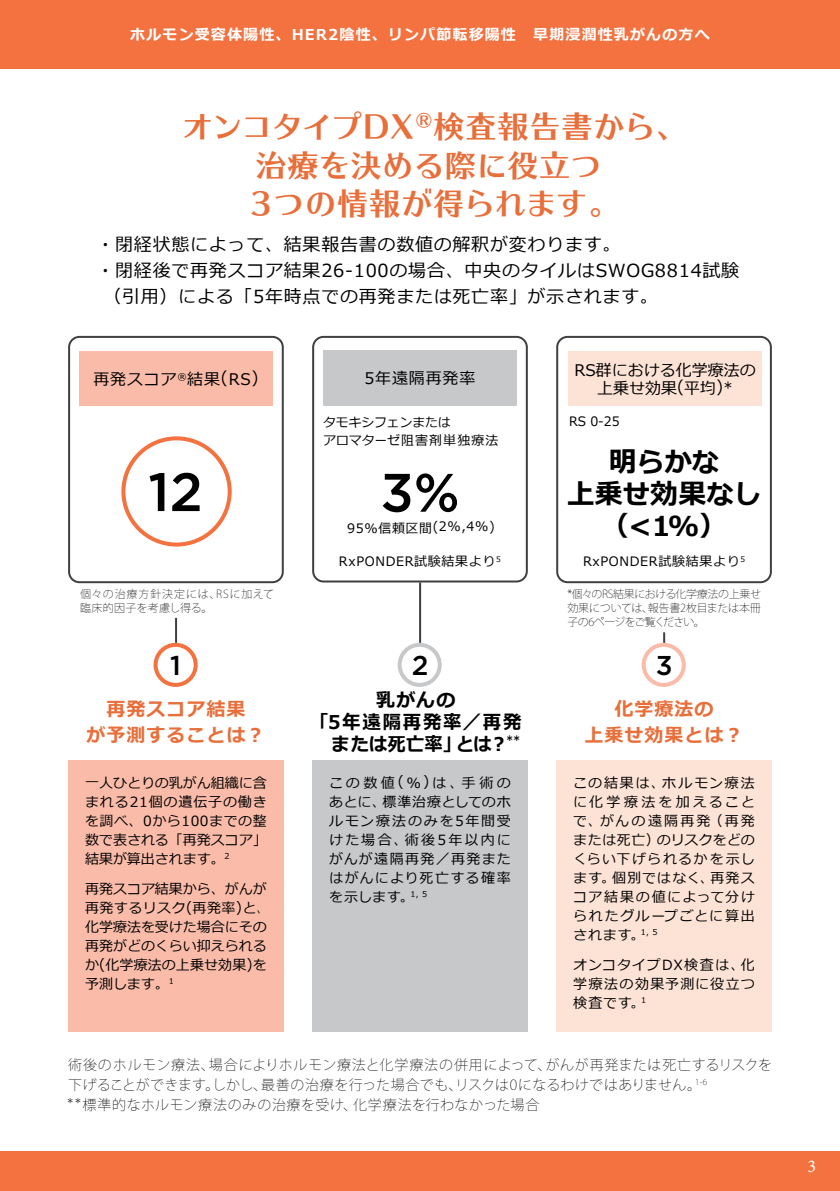
<style>
.page{position:relative;width:840px;height:1191px;background:#fff}
.page>*{position:absolute;margin:0;border:0;box-sizing:border-box;transform-origin:0 0}
.t1{font:500 54px "Gotham";color:#000}
.t2{font:30.4px/38.4px "UD Typos 515 Std";letter-spacing:.04em;color:#e86e3a;text-align:center}
.t3{font:700 28px "Meiryo";color:#000}
.t4{font:700 27.4px "Meiryo";color:#000}
.t5{font:500 27.2px "Gotham";color:#000}
.t6{font:700 19px/26px "Meiryo";letter-spacing:.05em;color:#e86e3a;text-align:center}
.t7{font:700 19px/22px "Meiryo";letter-spacing:.08em;color:#000;text-align:center}
.t8{font:18px "Meiryo";letter-spacing:.04em;color:#000}
.t9{font:18px "Minion Pro";color:#fff}
.t10{font:16px/18px "Meiryo";color:#000;text-align:center}
.t11{font:16px "Meiryo";letter-spacing:.05em;color:#000}
.t12{font:700 15px "Meiryo";letter-spacing:.075em;color:#fff}
.t13{font:14px/19px "Meiryo";letter-spacing:.06em;color:#000;text-align:justify}
.t14{font:200 14px/20px "Koz Go Pro";letter-spacing:.035em;color:#000}
.t15{font:13px "Meiryo";letter-spacing:.05em;color:#000}
.t16{font:13px/18px "Meiryo";color:#000}
.t17{font:200 11px/14px "Koz Go Pro";letter-spacing:-.025em;color:#000;text-align:justify}
.t18{font:200 11px/14px "Koz Go Pro";letter-spacing:.03em;color:#000}
.s1{font-size:28px}
.s2{font-size:27.4px}
</style>
<div class="page">
<div style="left:0;top:0;width:839px;height:68px;background:#f3723f"></div>
<div style="left:0;top:1151px;width:839px;height:40px;background:#f3723f"></div>
<div style="left:556px;top:336px;width:215px;height:247px;border:2px solid #404042;border-radius:10px"></div>
<div style="left:68px;top:336px;width:215px;height:247px;border:2px solid #404042;border-radius:10px"></div>
<div style="left:312px;top:760px;width:215px;height:271px;background:#c6c8ca"></div>
<div style="left:556px;top:760px;width:215px;height:271px;background:#fde3d6"></div>
<div style="left:79px;top:351px;width:193px;height:55px;background:#fabca9"></div>
<div style="left:121px;top:436px;width:110px;height:110px;border:4px solid #f3723f;border-radius:50%"></div>
<div style="left:153px;top:643px;width:44px;height:44px;border:4px solid #f3723f;border-radius:50%"></div>
<hr style="left:175px;top:618px;width:2px;height:25px;background:#404042">
<div style="left:312px;top:336px;width:215px;height:246px;border:2px solid #404042;border-radius:10px"></div>
<div style="left:323px;top:350px;width:193px;height:56px;background:#c6c8ca"></div>
<div style="left:397px;top:643px;width:44px;height:44px;border:4px solid #c6c8ca;border-radius:50%"></div>
<hr style="left:419px;top:582px;width:2px;height:61px;background:#404042">
<div style="left:641px;top:643px;width:44px;height:44px;border:4px solid #fabca9;border-radius:50%"></div>
<svg style="left:662px;top:632px;width:2px;height:11px"></svg>
<div style="left:568px;top:351px;width:193px;height:55px;background:#fde3d6"></div>
<div style="left:68px;top:760px;width:215px;height:271px;background:#fabca9"></div>
<p class="t12" style="left:130px;top:26px;width:580px">ホルモン受容体陽性、HER2陰性、リンパ節転移陽性　早期浸潤性乳がんの方へ</p>
<h2 class="t2" style="left:182px;top:106px;width:505px">オンコタイプDX<sup>®</sup>検査報告書から、治療を決める際に役立つ<br>3つの情報が得られます。</h2>
<p class="t8" style="left:96px;top:234px;width:525px">・閉経状態によって、結果報告書の数値の解釈が変わります。</p>
<p class="t8" style="left:96px;top:260px;width:644px">・閉経後で再発スコア結果26-100の場合、中央のタイルはSWOG8814試験</p>
<p class="t8" style="left:103px;top:286px;width:556px">（引用）による「5年時点での再発または死亡率」が示されます。</p>
<p class="t11" style="left:93px;top:370px;width:166px">再発スコア<sup>®</sup>結果(RS)</p>
<p class="t11" style="left:364px;top:369px;width:112px">5年遠隔再発率</p>
<p class="t16" style="left:323px;top:413px;width:177px">タモキシフェンまたは<br>アロマターゼ阻害剤単独療法</p>
<p class="t10" style="left:574px;top:361px;width:183px">RS群における化学療法の上乗せ効果(平均)*</p>
<p class="t15" style="left:569px;top:414px;width:52px">RS 0-25</p>
<h1 class="t1" style="left:148px;top:456px;width:56px">12</h1>
<h1 class="t1" style="left:380px;top:457px;width:81px">3%</h1>
<p class="t15" style="left:347px;top:520px;width:149px">95%信頼区間(2%,4%)</p>
<h3 class="t4" style="left:608px;top:447px;width:112px"><span class="s1">明</span>らかな</h3>
<h3 class="t3" style="left:566px;top:478px;width:196px">上乗<span class="s2">せ</span>効果<span class="s2">なし</span></h3>
<h3 class="t4" style="left:601px;top:511px;width:126px">（&lt;1%）</h3>
<p class="t15" style="left:339px;top:554px;width:163px">RxPONDER試験結果より<sup>5</sup></p>
<p class="t15" style="left:582px;top:554px;width:163px">RxPONDER試験結果より<sup>5</sup></p>
<p class="t18" style="left:80px;top:586px;width:195px">個々の治療方針決定には、RSに加えて臨床的因子を考慮し得る。</p>
<p class="t17" style="left:567px;top:586px;width:195px">*個々のRS結果における化学療法の上乗せ効果については、報告書2枚目または本冊子の6ページをご覧ください。</p>
<h3 class="t5" style="left:170px;top:647px;width:12px">1</h3>
<h3 class="t5" style="left:411px;top:647px;width:18px">2</h3>
<h3 class="t5" style="left:655px;top:647px;width:18px">3</h3>
<h3 class="t6" style="left:86px;top:696px;width:180px">再発スコア結果<br>が予測することは？</h3>
<h3 class="t7" style="left:310px;top:689px;width:213px">乳がんの<br>「5年遠隔再発率／再発　または死亡率」とは？<sup>**</sup></h3>
<h3 class="t6" style="left:584px;top:696px;width:160px">化学療法の<br>上乗せ効果とは？</h3>
<p class="t13" style="left:85px;top:773px;width:183px">一人ひとりの乳がん組織に含まれる21個の遺伝子の働きを調べ、0から100までの整数で表される「再発スコア」結果が算出されます。<sup>2</sup></p>
<p class="t13" style="left:85px;top:879px;width:183px">再発スコア結果から、がんが再発するリスク(再発率)と、化学療法を受けた場合にその再発がどのくらい抑えられるか(化学療法の上乗せ効果)を予測します。<sup>1</sup></p>
<p class="t13" style="left:329px;top:773px;width:183px">この数値(％)は、手術のあとに、標準治療としてのホルモン療法のみを5年間受けた場合、術後5年以内にがんが遠隔再発／再発またはがんにより死亡する確率を示します。<sup>1,</sup> <sup>5</sup></p>
<p class="t13" style="left:573px;top:773px;width:183px">この結果は、ホルモン療法に化学療法を加えることで、がんの遠隔再発（再発または死亡）のリスクをどのくらい下げられるかを示します。個別ではなく、再発スコア結果の値によって分けられたグループごとに算出されます。<sup>1,</sup> <sup>5</sup></p>
<p class="t13" style="left:573px;top:955px;width:183px">オンコタイプDX検査は、化学療法の効果予測に役立つ検査です。<sup>1</sup></p>
<p class="t14" style="left:68px;top:1055px;width:705px">術後のホルモン療法、場合によりホルモン療法と化学療法の併用によって、がんが再発または死亡するリスクを下げることができます。しかし、最善の治療を行った場合でも、リスクは0になるわけではありません。<sup>1-6</sup></p>
<p class="t14" style="left:60px;top:1095px;width:480px">** 標準的なホルモン療法のみの治療を受け、化学療法を行わなかった場合</p>
<p class="t9" style="left:807px;top:1154px;width:10px">3</p>
</div>
